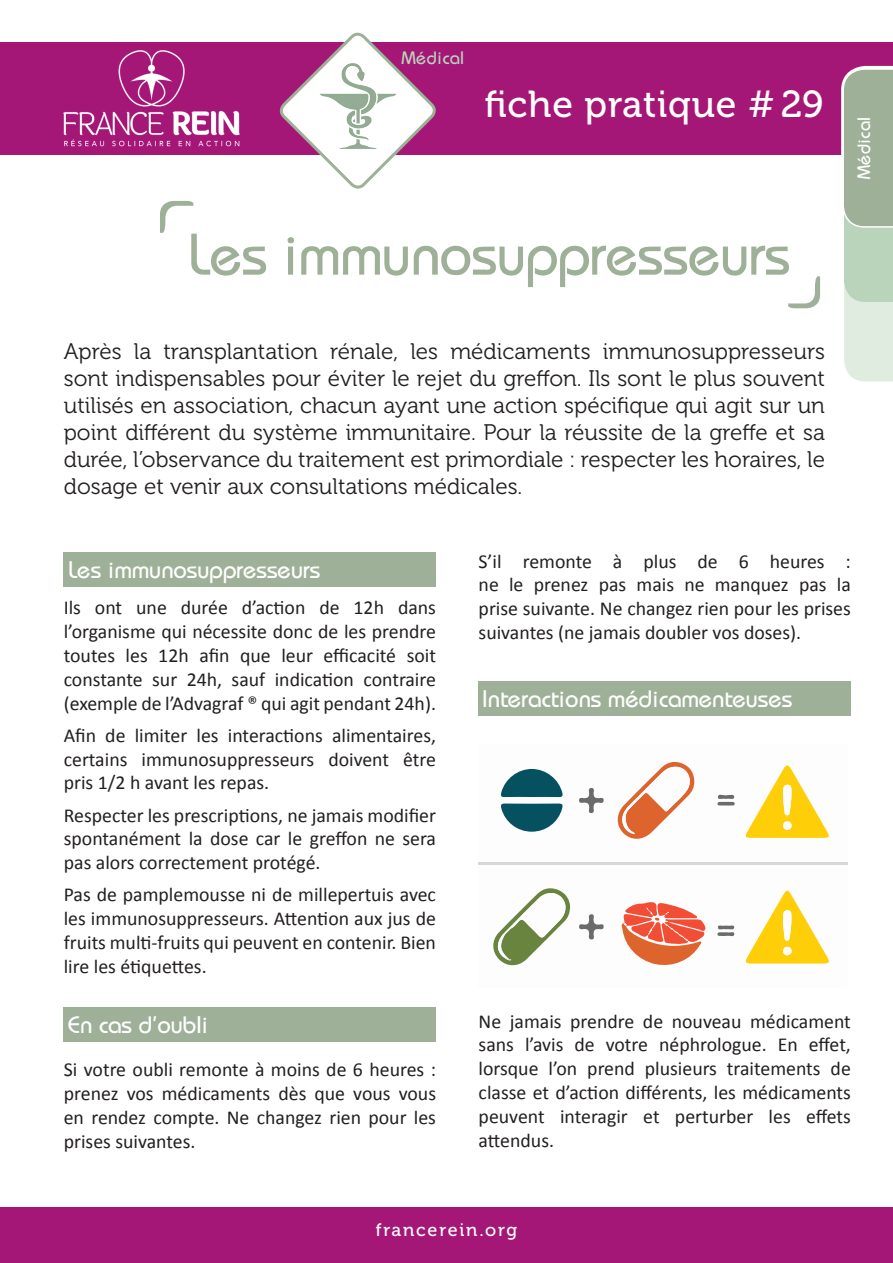
<style>
.page{position:relative;width:893px;height:1263px;background:#fff}
.page>*{position:absolute;margin:0;border:0;box-sizing:border-box;transform-origin:0 0}
.t1{font:58.5px "Bauhaus";letter-spacing:-.01em;color:#9fb098}
.t2{font:37.5px "Museo 500";letter-spacing:.02em;color:#fff}
.t3{font:24px "Bauhaus";color:#fff}
.t4{font:22.5px/27px "Museo 300";color:#231f20;text-align:justify}
.t5{font:19.8px/23.7px "Calibri";color:#231f20;text-align:justify}
.t6{font:18px "Museo 500";letter-spacing:.1em;color:#fff}
.t7{font:18px "Bauhaus";letter-spacing:.02em;color:#fff}
.t8{font:18px "Bauhaus";letter-spacing:.02em;color:#b9d4ba}
</style>
<div class="page">
<div style="left:0;top:43px;width:893px;height:112px;background:#a51777"></div>
<div style="left:0;top:1207px;width:893px;height:56px;background:#a51777"></div>
<svg style="left:841px;top:65px;width:52px;height:317px;background:#bccab8"></svg>
<svg style="left:278px;top:32px;width:160px;height:157px"></svg>
<img style="left:317px;top:62px;width:81px;height:89px">
<img style="left:64px;top:51px;width:176px;height:96px">
<svg style="left:160px;top:201px;width:33px;height:32px"></svg>
<svg style="left:788px;top:276px;width:32px;height:32px"></svg>
<div style="left:64px;top:553px;width:372px;height:34px;background:#9fb098"></div>
<div style="left:64px;top:1007px;width:372px;height:34px;background:#9fb098"></div>
<div style="left:478px;top:681px;width:373px;height:34px;background:#9fb098"></div>
<hr style="left:478px;top:862px;width:370px;height:3px;background:#d7d7d7">
<svg style="left:579px;top:914px;width:25px;height:26px"></svg>
<svg style="left:717px;top:925px;width:17px;height:12px"></svg>
<svg style="left:745px;top:890px;width:84px;height:73px"></svg>
<div style="left:783px;top:947px;width:9px;height:8px;background:#fdfdfd;border-radius:50%"></div>
<svg style="left:493px;top:888px;width:77px;height:78px"></svg>
<svg style="left:621px;top:902px;width:85px;height:63px"></svg>
<svg style="left:501px;top:762px;width:328px;height:77px"></svg>
<p class="t8" style="left:402px;top:46px;width:64px">Médical</p>
<p class="t2" style="left:485px;top:84px;width:340px">fiche pratique # 29</p>
<p class="t1" style="left:188px;top:218px;width:604px">Les immunosuppresseurs</p>
<p class="t4" style="left:64px;top:339px;width:763px">Après la transplantation rénale, les médicaments immunosuppresseurs sont indispensables pour éviter le rejet du greffon. Ils sont le plus souvent utilisés en association, chacun ayant une action spécifique qui agit sur un point différent du système immunitaire. Pour la réussite de la greffe et sa durée, l’observance du traitement est primordiale : respecter les horaires, le dosage et venir aux consultations médicales.</p>
<p class="t7" style="left:853px;top:179px;width:64px;rotate:-90deg">Médical</p>
<p class="t3" style="left:68px;top:555px;width:254px">Les immunosuppresseurs</p>
<p class="t5" style="left:64px;top:596px;width:374px">Ils ont une durée d’action de 12h dans l’organisme qui nécessite donc de les prendre toutes les 12h afin que leur efficacité soit constante sur 24h, sauf indication contraire (exemple de l’Advagraf ® qui agit pendant 24h).</p>
<p class="t5" style="left:64px;top:723px;width:374px">Afin de limiter les interactions alimentaires, certains immunosuppresseurs doivent être pris 1/2 h avant les repas.</p>
<p class="t5" style="left:64px;top:803px;width:374px">Respecter les prescriptions, ne jamais modifier spontanément la dose car le greffon ne sera pas alors correctement protégé.</p>
<p class="t5" style="left:64px;top:883px;width:374px">Pas de pamplemousse ni de millepertuis avec les immunosuppresseurs. Attention aux jus de fruits multi-fruits qui peuvent en contenir. Bien lire les étiquettes.</p>
<p class="t3" style="left:68px;top:1009px;width:142px">En cas d’oubli</p>
<p class="t5" style="left:64px;top:1058px;width:374px">Si votre oubli remonte à moins de 6 heures : prenez vos médicaments dès que vous vous en rendez compte. Ne changez rien pour les prises suivantes.</p>
<p class="t5" style="left:479px;top:549px;width:374px">S’il remonte à plus de 6 heures : ne le prenez pas mais ne manquez pas la prise suivante. Ne changez rien pour les prises suivantes (ne jamais doubler vos doses).</p>
<p class="t3" style="left:483px;top:683px;width:311px">Interactions médicamenteuses</p>
<p class="t5" style="left:479px;top:1009px;width:374px">Ne jamais prendre de nouveau médicament sans l’avis de votre néphrologue. En effet, lorsque l’on prend plusieurs traitements de classe et d’action différents, les médicaments peuvent interagir et perturber les effets attendus.</p>
<p class="t6" style="left:376px;top:1219px;width:143px">francerein.org</p>
</div>
